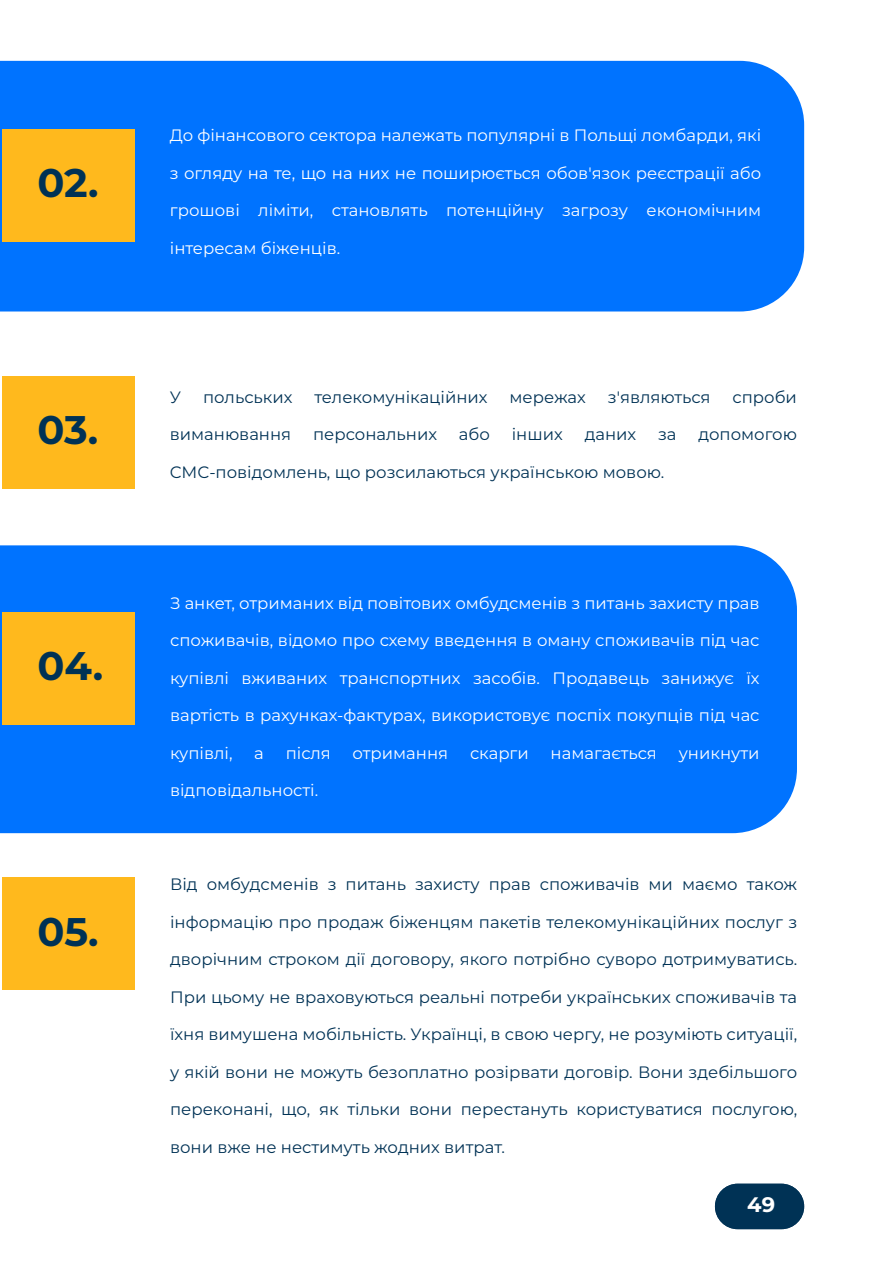
<style>
.page{position:relative;width:893px;height:1263px;background:#fff}
.page>*{position:absolute;margin:0;border:0;box-sizing:border-box;transform-origin:0 0}
.t1{font:700 39.9px "Montserrat";letter-spacing:-.005em;color:#003255}
.t2{font:700 21px "Montserrat";color:#fff}
.t3{font:16.5px "Montserrat";color:#003255}
.t4{font:16.5px "Montserrat";color:#fff}
</style>
<div class="page">
<div style="left:0;top:545px;width:797px;height:288px;background:#0073ff"></div>
<div style="left:0;top:61px;width:804px;height:250px;background:#0073ff"></div>
<div style="left:715px;top:1184px;width:89px;height:45px;background:#003255;border-radius:23px"></div>
<div style="left:2px;top:129px;width:132px;height:112px;background:#ffb91d"></div>
<div style="left:2px;top:376px;width:132px;height:112px;background:#ffb91d"></div>
<div style="left:2px;top:612px;width:132px;height:113px;background:#ffb91d"></div>
<div style="left:2px;top:878px;width:132px;height:112px;background:#ffb91d"></div>
<h1 class="t1" style="left:37px;top:154px;width:63px">02.</h1>
<h1 class="t1" style="left:37px;top:401px;width:62px">03.</h1>
<h1 class="t1" style="left:37px;top:637px;width:67px">04.</h1>
<h1 class="t1" style="left:37px;top:903px;width:63px">05.</h1>
<p class="t4" style="left:170px;top:124px;width:593px">До фінансового сектора належать популярні в Польщі ломбарди, які</p>
<p class="t4" style="left:170px;top:161px;width:593px">з огляду на те, що на них не поширюється обов'язок реєстрації або</p>
<p class="t4" style="left:170px;top:199px;width:593px">грошові ліміти, становлять потенційну загрозу економічним</p>
<p class="t4" style="left:170px;top:236px;width:172px">інтересам біженців.</p>
<p class="t3" style="left:170px;top:386px;width:13px">У</p>
<p class="t3" style="left:203px;top:386px;width:91px">польських</p>
<p class="t3" style="left:315px;top:386px;width:175px">телекомунікаційних</p>
<p class="t3" style="left:510px;top:386px;width:78px">мережах</p>
<p class="t3" style="left:608px;top:386px;width:104px">з'являються</p>
<p class="t3" style="left:732px;top:386px;width:66px">спроби</p>
<p class="t3" style="left:170px;top:423px;width:123px">виманювання</p>
<p class="t3" style="left:313px;top:423px;width:125px">персональних</p>
<p class="t3" style="left:459px;top:423px;width:32px">або</p>
<p class="t3" style="left:512px;top:423px;width:53px">інших</p>
<p class="t3" style="left:585px;top:423px;width:53px">даних</p>
<p class="t3" style="left:658px;top:423px;width:20px">за</p>
<p class="t3" style="left:698px;top:423px;width:100px">допомогою</p>
<p class="t3" style="left:170px;top:461px;width:496px">СМС-повідомлень, що розсилаються українською мовою.</p>
<p class="t4" style="left:170px;top:591px;width:591px">З анкет, отриманих від повітових омбудсменів з питань захисту прав</p>
<p class="t4" style="left:170px;top:629px;width:591px">споживачів, відомо про схему введення в оману споживачів під час</p>
<p class="t4" style="left:170px;top:666px;width:591px">купівлі вживаних транспортних засобів. Продавець занижує їх</p>
<p class="t4" style="left:170px;top:704px;width:591px">вартість в рахунках-фактурах, використовує поспіх покупців під час</p>
<p class="t4" style="left:170px;top:741px;width:64px">купівлі,</p>
<p class="t4" style="left:254px;top:741px;width:11px">а</p>
<p class="t4" style="left:286px;top:741px;width:47px">після</p>
<p class="t4" style="left:353px;top:741px;width:97px">отримання</p>
<p class="t4" style="left:470px;top:741px;width:60px">скарги</p>
<p class="t4" style="left:551px;top:741px;width:108px">намагається</p>
<p class="t4" style="left:679px;top:741px;width:82px">уникнути</p>
<p class="t4" style="left:170px;top:779px;width:150px">відповідальності.</p>
<p class="t3" style="left:170px;top:873px;width:629px">Від омбудсменів з питань захисту прав споживачів ми маємо також</p>
<p class="t3" style="left:170px;top:910px;width:629px">інформацію про продаж біженцям пакетів телекомунікаційних послуг з</p>
<p class="t3" style="left:170px;top:948px;width:629px">дворічним строком дії договору, якого потрібно суворо дотримуватись.</p>
<p class="t3" style="left:170px;top:985px;width:629px">При цьому не враховуються реальні потреби українських споживачів та</p>
<p class="t3" style="left:170px;top:1023px;width:629px">їхня вимушена мобільність. Українці, в свою чергу, не розуміють ситуації,</p>
<p class="t3" style="left:170px;top:1060px;width:629px">у якій вони не можуть безоплатно розірвати договір. Вони здебільшого</p>
<p class="t3" style="left:170px;top:1098px;width:629px">переконані, що, як тільки вони перестануть користуватися послугою,</p>
<p class="t3" style="left:170px;top:1135px;width:336px">вони вже не нестимуть жодних витрат.</p>
<p class="t2" style="left:747px;top:1190px;width:29px">4 98</p>
</div>
